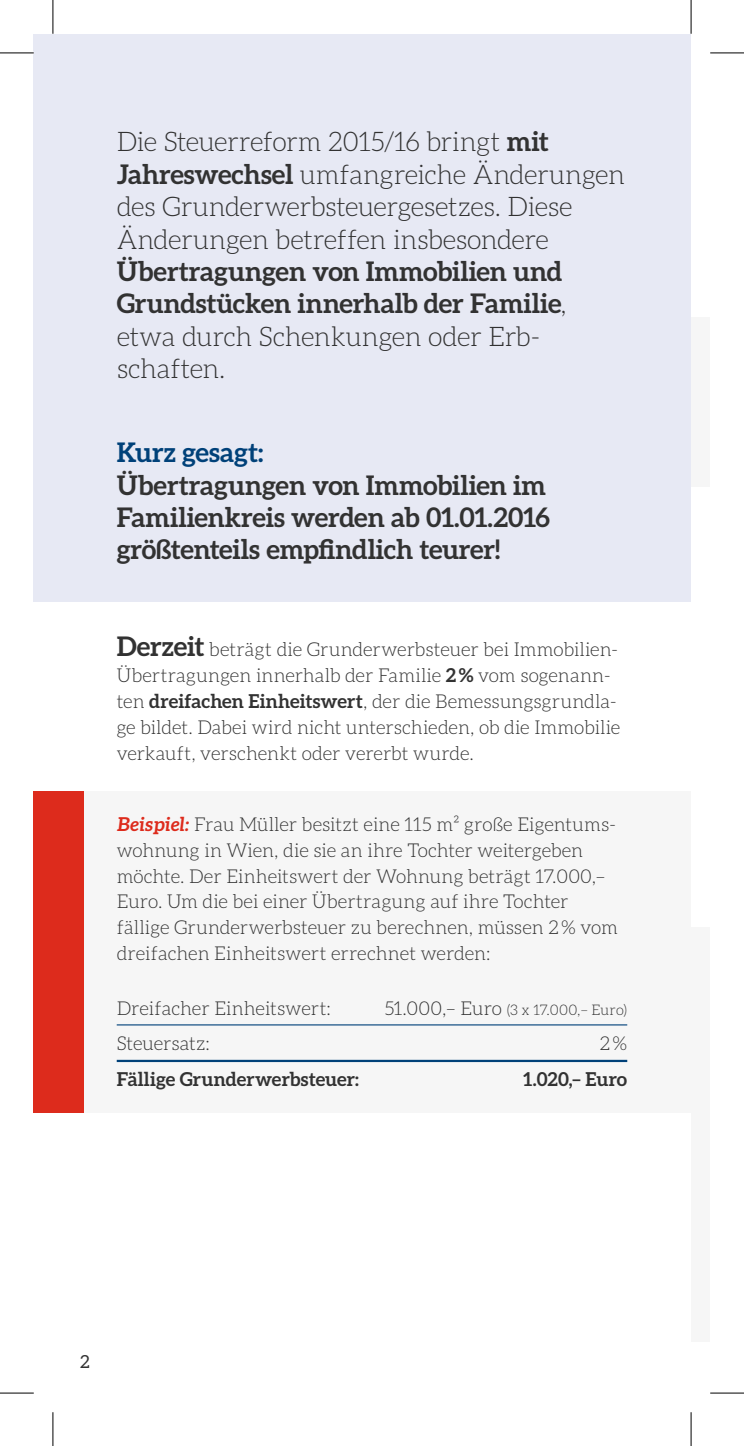
<style>
.page{position:relative;width:744px;height:1446px;background:#fff}
.page>*{position:absolute;margin:0;border:0;box-sizing:border-box;transform-origin:0 0}
.t1{font:700 27px/32.4px "Aleo";letter-spacing:-.005em;color:#323232}
.t2{font:300 27px/32.4px "Aleo";letter-spacing:-.015em;color:#323232}
.t3{font:700 27px "Aleo";letter-spacing:-.005em;color:#004179}
.t4{font:300 19.12px/25.9px "Aleo";color:#323232}
.t5{font:700 19.12px "Aleo";letter-spacing:.01em;color:#323232}
.t6{font:18px "Aleo";color:#323232}
.t7{font:300 14.62px "Aleo";letter-spacing:.005em;color:#323232}
.s1{font-weight:700}
.s2{font-weight:300}
.s3{font-weight:700;font-size:27px}
.s4{font-weight:700;font-style:italic;color:#dd2b1c}
.s5{font-size:19.12px}
</style>
<div class="page">
<div style="left:34px;top:34px;width:657px;height:567px;background:#e7e9f4"></div>
<div style="left:34px;top:791px;width:51px;height:321px;background:#dd2b1c"></div>
<div style="left:84px;top:791px;width:606px;height:321px;background:#f6f6f6"></div>
<div style="left:691px;top:927px;width:19px;height:414px;background:#f6f6f6"></div>
<div style="left:691px;top:318px;width:19px;height:169px;background:#f6f6f6"></div>
<hr style="left:117px;top:1024px;width:510px;height:1px;background:#004179">
<hr style="left:117px;top:1059px;width:510px;height:2px;background:#004179">
<hr style="left:0;top:53px;width:34px;height:1px;background:#000">
<hr style="left:710px;top:53px;width:34px;height:1px;background:#000">
<hr style="left:0;top:1392px;width:34px;height:1px;background:#000">
<hr style="left:710px;top:1392px;width:34px;height:1px;background:#000">
<hr style="left:53px;top:0;width:1px;height:34px;background:#000">
<hr style="left:53px;top:1411px;width:1px;height:34px;background:#000">
<hr style="left:690px;top:0;width:1px;height:34px;background:#000">
<hr style="left:690px;top:1411px;width:1px;height:34px;background:#000">
<h1 class="t2" style="left:117px;top:125px;width:510px">Die Steuerreform 2015/16 bringt <span class="s1">mit Jahreswechsel</span> umfangreiche Änderungen des Grunderwerbsteuergesetzes. Diese Änderungen betreffen insbesondere</h1>
<h1 class="t1" style="left:117px;top:254px;width:451px">Übertragungen von Immobilien und<br>Grundstücken innerhalb der Familie<span class="s2">, etwa durch Schenkungen oder Erb&shy;schaften.</span></h1>
<h1 class="t3" style="left:117px;top:437px;width:148px">Kurz gesagt:</h1>
<h1 class="t1" style="left:117px;top:468px;width:435px">Übertragungen von Immobilien im<br>Familienkreis werden ab 01.01.2016 größtenteils empfindlich teurer!</h1>
<p class="t4" style="left:117px;top:636px;width:505px"><span class="s3">Derzeit</span> beträgt die Grunderwerbsteuer bei Immobilien-Übertragungen innerhalb der Familie <span class="s1">2%</span> vom sogenann&shy;ten <span class="s1">dreifachen Einheitswert</span>, der die Bemessungsgrundla&shy;ge bildet. Dabei wird nicht unterschieden, ob die Immobilie verkauft, verschenkt oder vererbt wurde.</p>
<p class="t4" style="left:117px;top:811px;width:503px"><span class="s4">Beispiel:</span> Frau Müller besitzt eine 115 m² große Eigentums&shy;wohnung in Wien, die sie an ihre Tochter weitergeben möchte. Der Einheitswert der Wohnung beträgt 17.000,– Euro. Um die bei einer Übertragung auf ihre Tochter fällige Grunderwerbsteuer zu berechnen, müssen 2% vom dreifachen Einheitswert errechnet werden:</p>
<p class="t4" style="left:117px;top:994px;width:216px">Dreifacher Einheitswert:</p>
<p class="t7" style="left:385px;top:1001px;width:244px"><span class="s5">51.000,– Euro</span> (3 x 17.000,– Euro)</p>
<p class="t4" style="left:117px;top:1030px;width:95px">Steuersatz:</p>
<p class="t4" style="left:600px;top:1030px;width:29px">2%</p>
<p class="t5" style="left:117px;top:1067px;width:244px">Fällige Grunderwerbsteuer:</p>
<p class="t5" style="left:523px;top:1067px;width:105px">1.020,– Euro</p>
<p class="t6" style="left:80px;top:1351px;width:11px">2</p>
</div>
